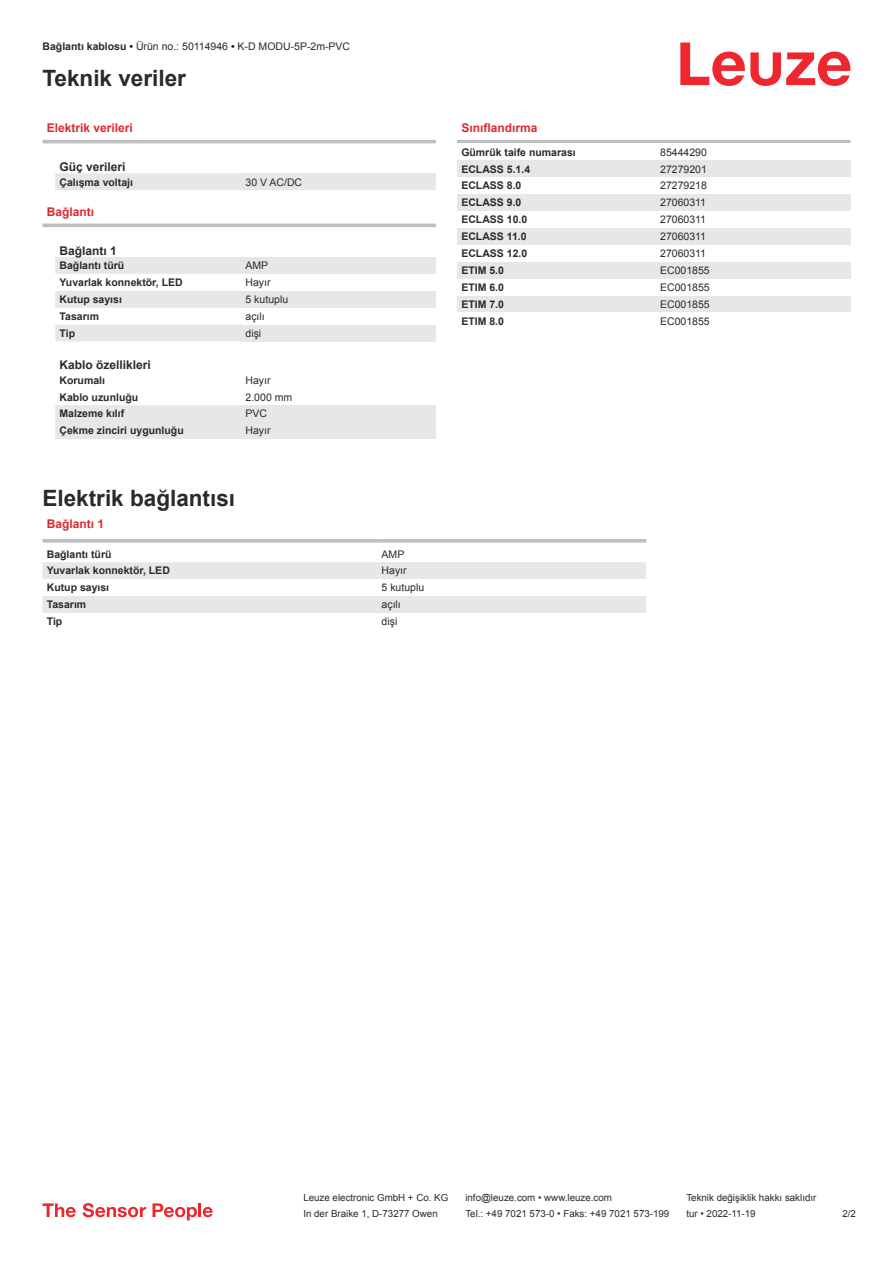
<style>
.page{position:relative;width:893px;height:1263px;background:#fff}
.page>*{position:absolute;margin:0;border:0;box-sizing:border-box;transform-origin:0 0}
.t1{font:700 22.5px "Arial";color:#2b292a}
.t2{font:700 12px "Arial";color:#db2a30}
.t3{font:700 12px "Arial";color:#2b292a}
.t4{font:700 10.5px "Arial";color:#2b292a}
.t5{font:10.5px "Arial";color:#2b292a}
.t6{font:9.75px "Arial";color:#2b292a}
.s1{font-weight:700}
</style>
<div class="page">
<svg style="left:680px;top:43px;width:170px;height:43px"></svg>
<svg style="left:55px;top:173px;width:381px;height:266px"></svg>
<hr style="left:43px;top:140px;width:393px;height:3px;background:#bdbfc1">
<div style="left:242px;top:173px;width:194px;height:17px;background:#e6e7e9"></div>
<div style="left:43px;top:207px;width:393px;height:18px;background:#fff"></div>
<hr style="left:43px;top:224px;width:393px;height:3px;background:#bdbfc1">
<div style="left:242px;top:257px;width:194px;height:17px;background:#e6e7e9"></div>
<div style="left:242px;top:274px;width:194px;height:17px;background:#fff"></div>
<div style="left:242px;top:291px;width:194px;height:17px;background:#e6e7e9"></div>
<div style="left:242px;top:308px;width:194px;height:17px;background:#fff"></div>
<div style="left:242px;top:325px;width:194px;height:16px;background:#e6e7e9"></div>
<div style="left:242px;top:371px;width:194px;height:17px;background:#fff"></div>
<div style="left:242px;top:388px;width:194px;height:17px;background:#fff"></div>
<div style="left:242px;top:405px;width:194px;height:17px;background:#e6e7e9"></div>
<div style="left:242px;top:422px;width:194px;height:17px;background:#e6e7e9"></div>
<svg style="left:43px;top:562px;width:335px;height:51px"></svg>
<svg style="left:43px;top:539px;width:335px;height:4px"></svg>
<svg style="left:378px;top:539px;width:268px;height:4px"></svg>
<div style="left:378px;top:562px;width:268px;height:17px;background:#e6e7e9"></div>
<div style="left:378px;top:596px;width:268px;height:17px;background:#e6e7e9"></div>
<hr style="left:457px;top:140px;width:393px;height:3px;background:#bdbfc1">
<div style="left:457px;top:160px;width:200px;height:17px;background:#e6e7e9"></div>
<div style="left:657px;top:160px;width:193px;height:17px;background:#e6e7e9"></div>
<div style="left:457px;top:194px;width:200px;height:17px;background:#e6e7e9"></div>
<div style="left:657px;top:194px;width:193px;height:17px;background:#e6e7e9"></div>
<div style="left:457px;top:228px;width:200px;height:17px;background:#e6e7e9"></div>
<div style="left:657px;top:228px;width:193px;height:17px;background:#e6e7e9"></div>
<div style="left:457px;top:262px;width:200px;height:17px;background:#e6e7e9"></div>
<div style="left:657px;top:262px;width:193px;height:17px;background:#e6e7e9"></div>
<div style="left:457px;top:296px;width:200px;height:16px;background:#e6e7e9"></div>
<div style="left:657px;top:296px;width:193px;height:16px;background:#e6e7e9"></div>
<svg style="left:43px;top:1203px;width:33px;height:14px"></svg>
<svg style="left:83px;top:1203px;width:63px;height:14px"></svg>
<svg style="left:153px;top:1203px;width:44px;height:17px"></svg>
<hr style="left:198px;top:1203px;width:3px;height:14px;background:#ed272d">
<svg style="left:203px;top:1207px;width:10px;height:10px"></svg>
<p class="t5" style="left:43px;top:43px;width:309px"><span class="s1">Bağlantı kablosu •</span> Ürün no.: 50114946 <span class="s1">•</span> K-D MODU-5P-2m-PVC</p>
<h1 class="t1" style="left:43px;top:63px;width:145px">Teknik veriler</h1>
<p class="t2" style="left:47px;top:120px;width:88px">Elektrik verileri</p>
<p class="t3" style="left:60px;top:158px;width:68px">Güç verileri</p>
<p class="t4" style="left:60px;top:174px;width:75px">Çalışma voltajı</p>
<p class="t5" style="left:246px;top:178px;width:58px">30 V AC/DC</p>
<p class="t2" style="left:47px;top:203px;width:49px">Bağlantı</p>
<p class="t3" style="left:60px;top:242px;width:59px">Bağlantı 1</p>
<p class="t4" style="left:60px;top:258px;width:66px">Bağlantı türü</p>
<p class="t5" style="left:246px;top:262px;width:24px">AMP</p>
<p class="t4" style="left:60px;top:275px;width:125px">Yuvarlak konnektör, LED</p>
<p class="t5" style="left:246px;top:275px;width:27px">Hayır</p>
<p class="t4" style="left:60px;top:292px;width:64px">Kutup sayısı</p>
<p class="t5" style="left:246px;top:295px;width:44px">5 kutuplu</p>
<p class="t4" style="left:60px;top:309px;width:41px">Tasarım</p>
<p class="t5" style="left:246px;top:309px;width:21px">açılı</p>
<p class="t4" style="left:60px;top:326px;width:17px">Tip</p>
<p class="t5" style="left:246px;top:326px;width:17px">dişi</p>
<p class="t3" style="left:60px;top:357px;width:93px">Kablo özellikleri</p>
<p class="t4" style="left:60px;top:372px;width:47px">Korumalı</p>
<p class="t5" style="left:246px;top:373px;width:27px">Hayır</p>
<p class="t4" style="left:60px;top:389px;width:80px">Kablo uzunluğu</p>
<p class="t5" style="left:246px;top:393px;width:48px">2.000 mm</p>
<p class="t4" style="left:60px;top:406px;width:66px">Malzeme kılıf</p>
<p class="t5" style="left:246px;top:410px;width:23px">PVC</p>
<p class="t4" style="left:60px;top:423px;width:126px">Çekme zinciri uygunluğu</p>
<p class="t5" style="left:246px;top:423px;width:27px">Hayır</p>
<h1 class="t1" style="left:43px;top:482px;width:194px">Elektrik bağlantısı</h1>
<p class="t2" style="left:47px;top:515px;width:59px">Bağlantı 1</p>
<p class="t4" style="left:47px;top:546px;width:66px">Bağlantı türü</p>
<p class="t5" style="left:382px;top:550px;width:24px">AMP</p>
<p class="t4" style="left:47px;top:563px;width:125px">Yuvarlak konnektör, LED</p>
<p class="t5" style="left:382px;top:563px;width:27px">Hayır</p>
<p class="t4" style="left:47px;top:580px;width:64px">Kutup sayısı</p>
<p class="t5" style="left:382px;top:584px;width:44px">5 kutuplu</p>
<p class="t4" style="left:47px;top:597px;width:41px">Tasarım</p>
<p class="t5" style="left:382px;top:597px;width:21px">açılı</p>
<p class="t4" style="left:47px;top:614px;width:17px">Tip</p>
<p class="t5" style="left:382px;top:614px;width:17px">dişi</p>
<p class="t2" style="left:461px;top:120px;width:78px">Sınıflandırma</p>
<p class="t4" style="left:461px;top:145px;width:116px">Gümrük taife numarası</p>
<p class="t5" style="left:660px;top:148px;width:48px">85444290</p>
<p class="t4" style="left:461px;top:161px;width:70px">ECLASS 5.1.4</p>
<p class="t5" style="left:660px;top:165px;width:48px">27279201</p>
<p class="t4" style="left:461px;top:178px;width:62px">ECLASS 8.0</p>
<p class="t5" style="left:660px;top:182px;width:48px">27279218</p>
<p class="t4" style="left:461px;top:195px;width:62px">ECLASS 9.0</p>
<p class="t5" style="left:660px;top:199px;width:47px">27060311</p>
<p class="t4" style="left:461px;top:212px;width:67px">ECLASS 10.0</p>
<p class="t5" style="left:660px;top:216px;width:47px">27060311</p>
<p class="t4" style="left:461px;top:229px;width:67px">ECLASS 11.0</p>
<p class="t5" style="left:660px;top:232px;width:47px">27060311</p>
<p class="t4" style="left:461px;top:246px;width:67px">ECLASS 12.0</p>
<p class="t5" style="left:660px;top:249px;width:47px">27060311</p>
<p class="t4" style="left:461px;top:263px;width:44px">ETIM 5.0</p>
<p class="t5" style="left:660px;top:266px;width:51px">EC001855</p>
<p class="t4" style="left:461px;top:280px;width:44px">ETIM 6.0</p>
<p class="t5" style="left:660px;top:283px;width:51px">EC001855</p>
<p class="t4" style="left:461px;top:297px;width:44px">ETIM 7.0</p>
<p class="t5" style="left:660px;top:300px;width:51px">EC001855</p>
<p class="t4" style="left:461px;top:314px;width:44px">ETIM 8.0</p>
<p class="t5" style="left:660px;top:317px;width:51px">EC001855</p>
<p class="t6" style="left:303px;top:1194px;width:146px">Leuze electronic GmbH + Co. KG</p>
<p class="t6" style="left:465px;top:1194px;width:148px">info@leuze.com • www.leuze.com</p>
<p class="t6" style="left:686px;top:1191px;width:132px">Teknik değişiklik hakkı saklıdır</p>
<p class="t6" style="left:303px;top:1210px;width:136px">In der Braike 1, D-73277 Owen</p>
<p class="t6" style="left:465px;top:1207px;width:205px">Tel.: +49 7021 573-0 • Faks: +49 7021 573-199</p>
<p class="t6" style="left:686px;top:1210px;width:71px">tur • 2022-11-19</p>
<p class="t6" style="left:842px;top:1210px;width:15px">2 /2</p>
</div>
